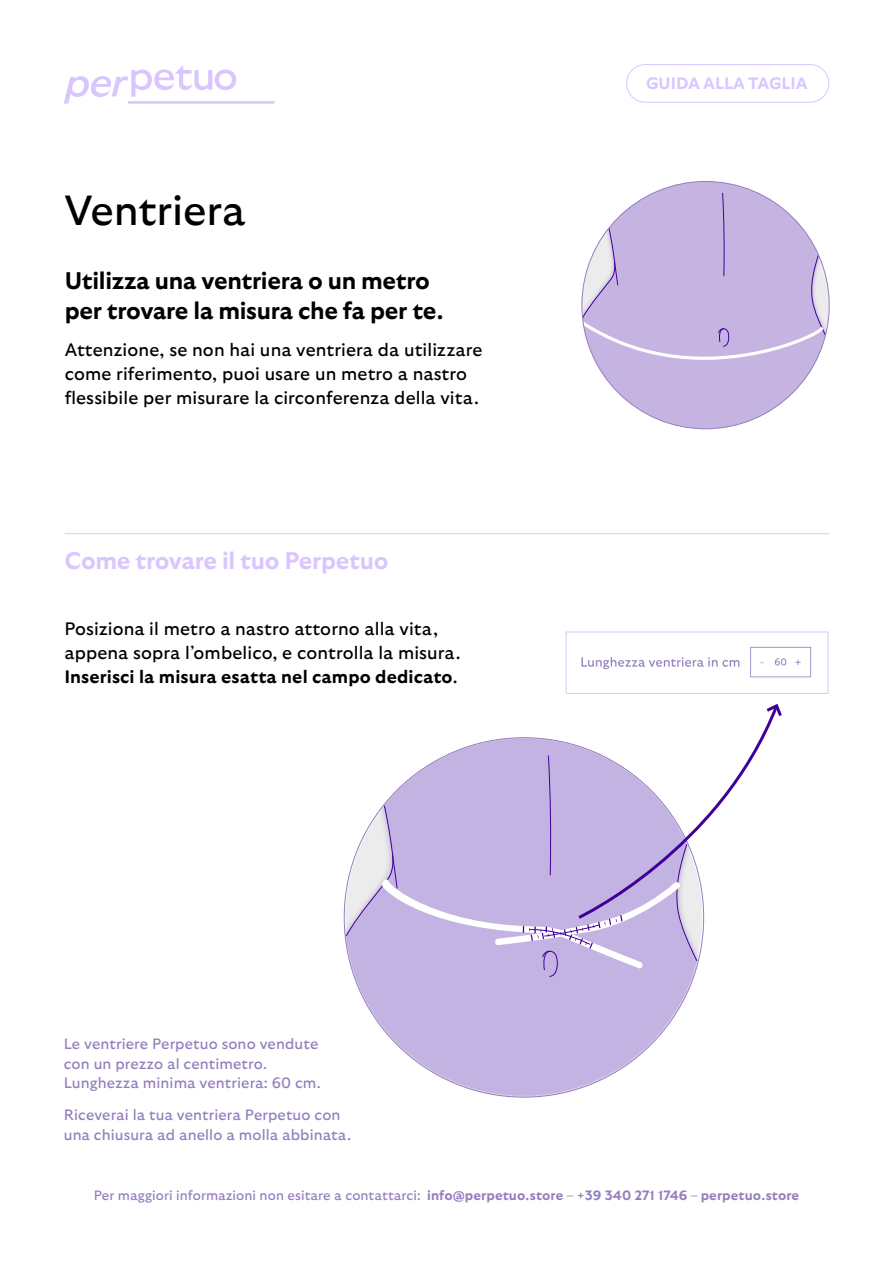
<style>
.page{position:relative;width:893px;height:1263px;background:#fff}
.page>*{position:absolute;margin:0;border:0;box-sizing:border-box;transform-origin:0 0}
.t1{font:42px "GT Ultra";color:#000}
.t2{font:700 24px/30px "GT Ultra";letter-spacing:-.015em;color:#000}
.t3{font:700 24px "GT Ultra";letter-spacing:-.015em;color:#d9c6ff}
.t4{font:18px/24px "GT Ultra";letter-spacing:.005em;color:#000}
.t5{font:700 16.5px "GT Ultra";color:#d9c6ff}
.t6{font:15px/19.5px "GT Ultra";letter-spacing:.005em;color:#947fbe}
.t7{font:13.5px "GT Ultra";letter-spacing:.005em;color:#947fbe}
.s1{font-weight:700}
</style>
<div class="page">
<hr style="left:65px;top:533px;width:764px;height:1px;background:#d9c6ff">
<svg style="left:64px;top:65px;width:210px;height:39px"></svg>
<div style="left:626px;top:64px;width:203px;height:39px;border:1px solid #d9c6ff;border-radius:19px"></div>
<svg style="left:594px;top:181px;width:223px;height:248px;fill:#c5b4e2"></svg>
<svg style="left:582px;top:193px;width:244px;height:167px;background:#ccbee5"></svg>
<svg style="left:354px;top:977px;width:340px;height:118px;fill:#c3b3e2"></svg>
<img style="left:581px;top:646px;width:231px;height:32px">
<div style="left:566px;top:631px;width:262px;height:63px;border:1px solid #d9c6ff"></div>
<svg style="left:346px;top:703px;width:436px;height:274px"></svg>
<h1 class="t1" style="left:65px;top:187px;width:182px">Ventriera</h1>
<h2 class="t2" style="left:65px;top:266px;width:380px">Utilizza una ventriera o un metro per trovare la misura che fa per te.</h2>
<p class="t4" style="left:65px;top:338px;width:419px">Attenzione, se non hai una ventriera da utilizzare come riferimento, puoi usare un metro a nastro flessibile per misurare la circonferenza della vita.</p>
<h2 class="t3" style="left:64px;top:547px;width:326px">Come trovare il tuo Perpetuo</h2>
<p class="t4" style="left:64px;top:617px;width:398px">Posiziona il metro a nastro attorno alla vita, appena sopra l’ombelico, e controlla la misura.<br><span class="s1">Inserisci la misura esatta nel campo dedicato</span>.</p>
<p class="t6" style="left:64px;top:1034px;width:259px">Le ventriere Perpetuo sono vendute con un prezzo al centimetro.<br>Lunghezza minima ventriera: 60 cm.</p>
<p class="t6" style="left:64px;top:1106px;width:289px">Riceverai la tua ventriera Perpetuo con una chiusura ad anello a molla abbinata.</p>
<p class="t5" style="left:646px;top:74px;width:163px">GUIDA ALLA TAGLIA</p>
<p class="t7" style="left:94px;top:1187px;width:707px">Per maggiori informazioni non esitare a contattarci: <span class="s1">info@perpetuo.store</span> – <span class="s1">+39 340 271 1746</span> – <span class="s1">perpetuo.store</span></p>
</div>
